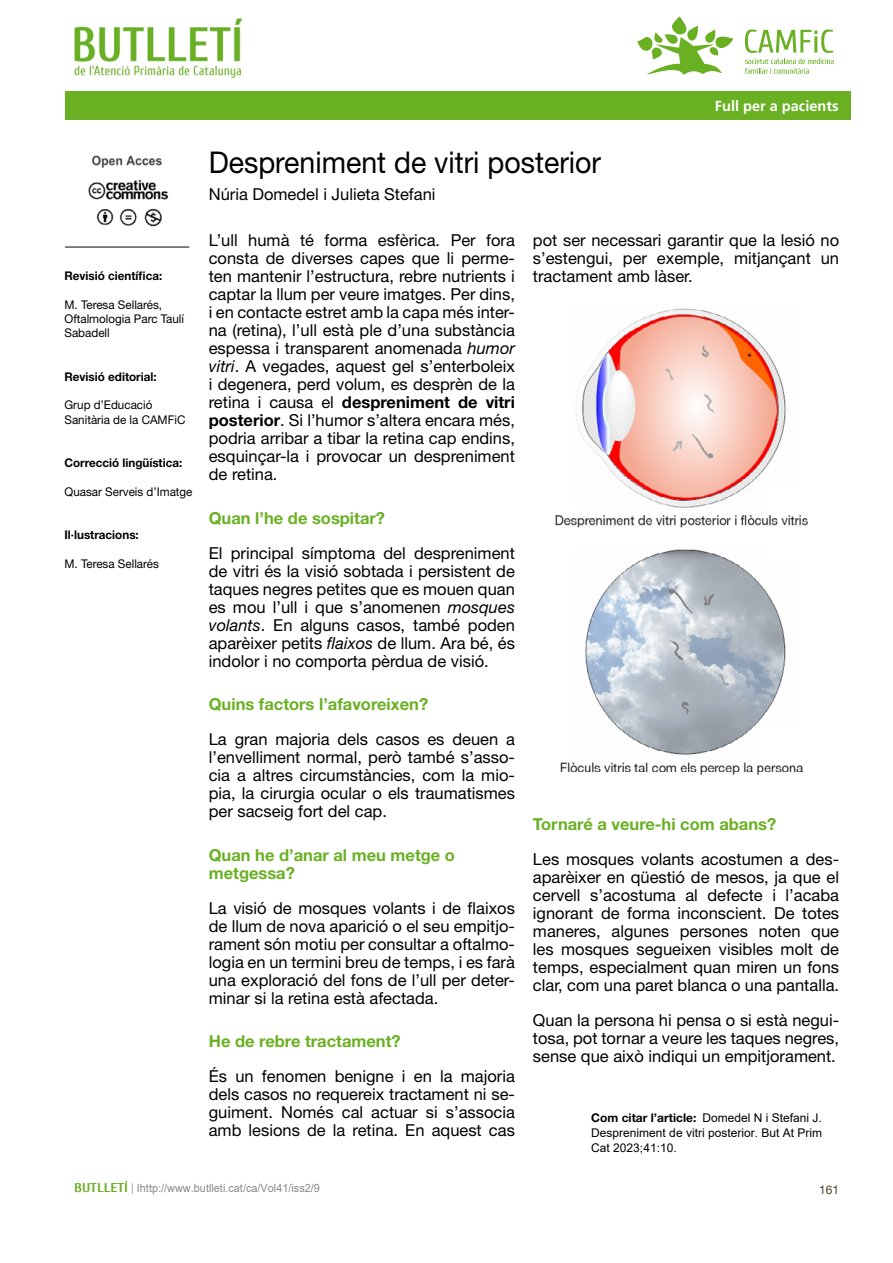
<style>
.page{position:relative;width:893px;height:1263px;background:#fff}
.page>*{position:absolute;margin:0;border:0;box-sizing:border-box;transform-origin:0 0}
.t1{font:30px "Helvetica Neue LT Std";color:#000;scale:.95 1}
.t2{font:16.5px/18px "Helvetica Neue LT Std";color:#000;text-align:justify}
.t3{font:700 16.5px/18px "Helvetica Neue LT Std";color:#6ab023}
.t4{font:700 14.55px "Frutiger LT Std";color:#fff}
.t5{font:12px/14.4px "Helvetica Neue LT Std";color:#000}
.t6{font:700 12px "Helvetica Neue LT Std";color:#000}
.t7{font:12px/15px "Arial";color:#000}
.t8{font:12px "Helvetica Neue LT Std";color:#4a442a}
.t9{font:11.25px "Arial";color:#87888a}
.s1{font-style:italic}
.s2{font-weight:700}
.s3{font-family:"Arial";font-weight:400}
.s4{font-family:"Cuprum";font-weight:700;font-size:12.75px;color:#6ab023}
.s5{font-family:"Helvetica Neue LT Std";font-weight:100;font-size:15px}
</style>
<div class="page">
<svg style="left:637px;top:16px;width:96px;height:59px"></svg>
<svg style="left:745px;top:29px;width:89px;height:45px"></svg>
<div style="left:65px;top:91px;width:786px;height:28px;background:#6ab023"></div>
<img style="left:74px;top:18px;width:169px;height:61px">
<img style="left:88px;top:179px;width:81px;height:48px">
<hr style="left:65px;top:246px;width:124px;height:2px;background:#58585a">
<img style="left:91px;top:155px;width:71px;height:13px">
<img style="left:555px;top:308px;width:253px;height:467px">
<p class="t6" style="left:64px;top:268px;width:99px">Revisió científica:</p>
<p class="t5" style="left:64px;top:297px;width:121px">M. Teresa Sellarés,<br>Oftalmologia Parc Taulí<br>Sabadell</p>
<p class="t6" style="left:64px;top:369px;width:94px">Revisió editorial:</p>
<p class="t5" style="left:64px;top:398px;width:122px">Grup d’Educació<br>Sanitària de la CAMFiC</p>
<p class="t6" style="left:64px;top:455px;width:119px">Correcció lingüística:</p>
<p class="t5" style="left:64px;top:484px;width:130px">Quasar Serveis d’Imatge</p>
<p class="t6" style="left:64px;top:527px;width:76px">Il·lustracions:</p>
<p class="t5" style="left:64px;top:556px;width:96px">M. Teresa Sellarés</p>
<p class="t4" style="left:715px;top:97px;width:125px">Full per a pacients</p>
<h1 class="t1" style="left:209px;top:145px;width:414px">Despreniment de vitri posterior</h1>
<p class="t2" style="left:209px;top:184px;width:228px">Núria Domedel i Julieta Stefani</p>
<p class="t2" style="left:209px;top:231px;width:308px">L’ull humà té forma esfèrica. Per fora consta de diverses capes que li perme&shy;ten mantenir l’estructura, rebre nutrients i captar la llum per veure imatges. Per dins, i en contacte estret amb la capa més inter&shy;na (retina), l’ull està ple d’una substància espessa i transparent anomenada <span class="s1">humor vitri</span>. A vegades, aquest gel s’enterboleix i degenera, perd volum, es desprèn de la retina i causa el <span class="s2">despreniment de vitri posterior</span>. Si l’humor s’altera encara més, podria arribar a tibar la retina cap endins, esquinçar-la i provocar un despreniment de retina.</p>
<p class="t3" style="left:209px;top:508px;width:178px">Quan l’he de sospitar?</p>
<p class="t2" style="left:209px;top:544px;width:308px">El principal símptoma del despreniment de vitri és la visió sobtada i persistent de taques negres petites que es mouen quan es mou l’ull i que s’anomenen <span class="s1">mosques volants</span>. En alguns casos, també poden aparèixer petits <span class="s1">flaixos</span> de llum. Ara bé, és indolor i no comporta pèrdua de visió.</p>
<p class="t3" style="left:209px;top:695px;width:221px">Quins factors l’afavoreixen?</p>
<p class="t2" style="left:209px;top:730px;width:308px">La gran majoria dels casos es deuen a l’envelliment normal, però també s’asso&shy;cia a altres circumstàncies, com la mio&shy;pia, la cirurgia ocular o els traumatismes per sacseig fort del cap.</p>
<p class="t3" style="left:209px;top:845px;width:248px">Quan he d’anar al meu metge o metgessa?</p>
<p class="t2" style="left:209px;top:899px;width:308px">La visió de mosques volants i de flaixos de llum de nova aparició o el seu empitjo&shy;rament són motiu per consultar a oftalmo&shy;logia en un termini breu de temps, i es farà una exploració del fons de l’ull per deter&shy;minar si la retina està afectada.</p>
<p class="t3" style="left:209px;top:1032px;width:193px">He de rebre tractament?</p>
<p class="t2" style="left:209px;top:1067px;width:308px">És un fenomen benigne i en la majoria dels casos no requereix tractament ni se&shy;guiment. Només cal actuar si s’associa amb lesions de la retina. En aquest cas</p>
<p class="t2" style="left:533px;top:231px;width:308px">pot ser necessari garantir que la lesió no s’estengui, per exemple, mitjançant un tractament amb làser.</p>
<p class="t3" style="left:533px;top:814px;width:245px">Tornaré a veure-hi com abans?</p>
<p class="t2" style="left:533px;top:850px;width:308px">Les mosques volants acostumen a des&shy;aparèixer en qüestió de mesos, ja que el cervell s’acostuma al defecte i l’acaba ignorant de forma inconscient. De totes maneres, algunes persones noten que les mosques segueixen visibles molt de temps, especialment quan miren un fons clar, com una paret blanca o una pantalla.</p>
<p class="t2" style="left:533px;top:1011px;width:308px">Quan la persona hi pensa o si està negui&shy;tosa, pot tornar a veure les taques negres, sense que això indiqui un empitjorament.</p>
<p class="t6" style="left:591px;top:1110px;width:232px">Com citar l’article: <span class="s3">Domedel N i Stefani J.</span></p>
<p class="t7" style="left:591px;top:1125px;width:232px">Despreniment de vitri posterior. But At Prim<br>Cat 2023;41:10.</p>
<p class="t9" style="left:74px;top:1180px;width:247px"><span class="s4">BUTLLETÍ</span> <span class="s5">I</span> Ihttp://www.butlleti.cat/ca/Vol41/iss2/9</p>
<p class="t8" style="left:819px;top:1182px;width:22px">161</p>
</div>
